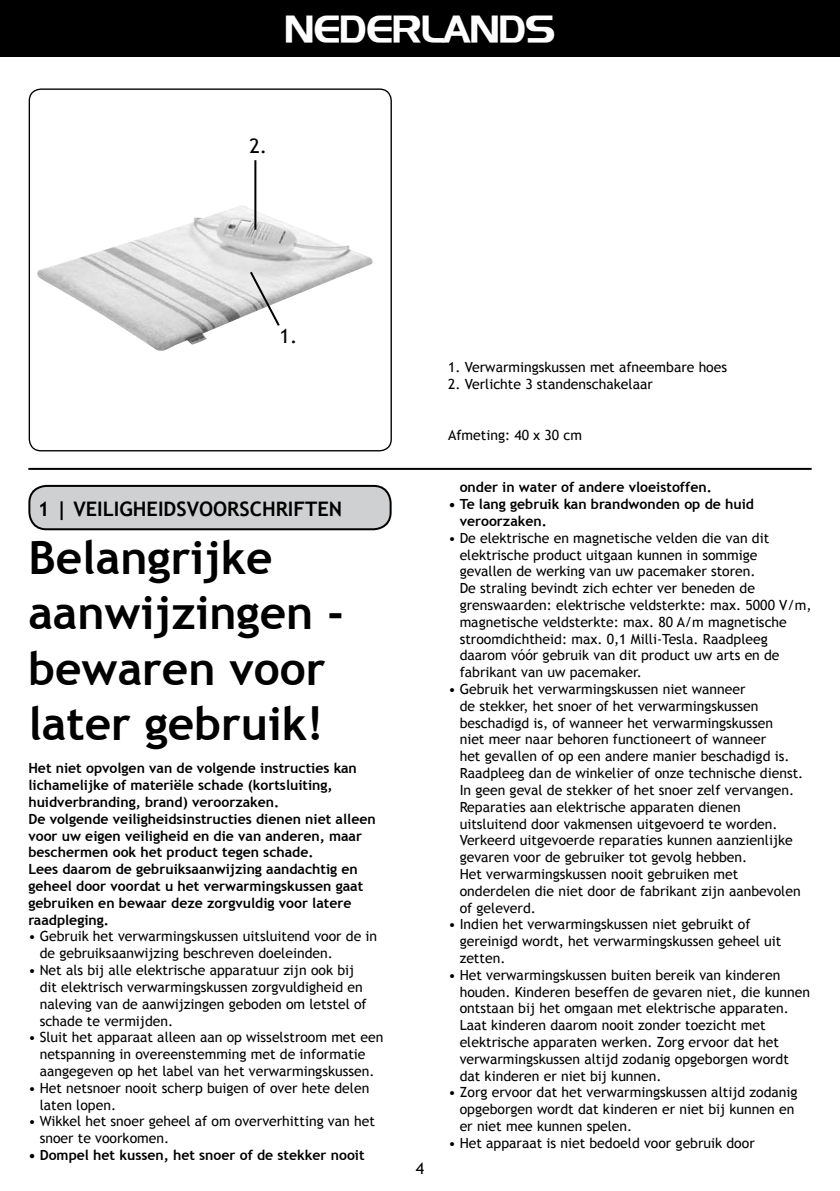
<style>
.page{position:relative;width:840px;height:1191px;background:#fff}
.page>*{position:absolute;margin:0;border:0;box-sizing:border-box;transform-origin:0 0}
.t1{font:700 46px/55.2px "Trebuchet MS";color:#000}
.t2{font:36px "Longview";color:#fff}
.t3{font:700 20px "Trebuchet MS";color:#000}
.t4{font:20px "Trebuchet MS";color:#000}
.t5{font:16px "Trebuchet MS";color:#000}
.t6{font:14px/16.8px "Trebuchet MS";color:#000}
.t7{font:700 14px/16.8px "Trebuchet MS";color:#000}
</style>
<div class="page">
<img style="left:37px;top:204px;width:336px;height:147px">
<div style="left:29px;top:88px;width:362px;height:363px;border:1px solid #000;border-radius:12px"></div>
<div style="left:0;top:0;width:839px;height:57px;background:#000"></div>
<hr style="left:28px;top:468px;width:783px;height:2px;background:#000">
<div style="left:29px;top:486px;width:361px;height:43px;background:#cfd0d1;border-radius:17px"></div>
<div style="left:28px;top:485px;width:363px;height:45px;border:2px solid #000;border-radius:17px"></div>
<svg style="left:248px;top:269px;width:33px;height:59px"></svg>
<hr style="left:254px;top:160px;width:2px;height:70px;background:#000">
<h2 class="t2" style="left:285px;top:7px;width:271px">NEDERLANDS</h2>
<h3 class="t4" style="left:249px;top:134px;width:19px">2.</h3>
<h3 class="t4" style="left:279px;top:324px;width:19px">1.</h3>
<p class="t6" style="left:448px;top:359px;width:280px">1. Verwarmingskussen met afneembare hoes</p>
<p class="t6" style="left:448px;top:376px;width:206px">2. Verlichte 3 standenschakelaar</p>
<p class="t6" style="left:448px;top:426px;width:135px">Afmeting: 40 x 30 cm</p>
<h3 class="t3" style="left:38px;top:496px;width:305px">1 | veiligheidsvoorschriften</h3>
<h1 class="t1" style="left:28px;top:530px;width:317px">Belangrijke aanwijzingen - bewaren voor later gebruik!</h1>
<p class="t7" style="left:28px;top:760px;width:348px">Het niet opvolgen van de volgende instructies kan lichamelijke of materiële schade (kortsluiting, huidverbranding, brand) veroorzaken.<br>De volgende veiligheidsinstructies dienen niet alleen voor uw eigen veiligheid en die van anderen, maar beschermen ook het product tegen schade.<br>Lees daarom de gebruiksaanwijzing aandachtig en geheel door voordat u het verwarmingskussen gaat gebruiken en bewaar deze zorgvuldig voor latere raadpleging.</p>
<p class="t6" style="left:40px;top:928px;width:339px;text-indent:-11px">• Gebruik het verwarmingskussen uitsluitend voor de in de gebruiksaanwijzing beschreven doeleinden.</p>
<p class="t6" style="left:40px;top:962px;width:328px;text-indent:-11px">• Net als bij alle elektrische apparatuur zijn ook bij dit elektrisch verwarmingskussen zorgvuldigheid en naleving van de aanwijzingen geboden om letstel of schade te vermijden.</p>
<p class="t6" style="left:28px;top:1029px;width:356px;text-align:center">• Sluit het apparaat alleen aan op wisselstroom met een netspanning in overeenstemming met de informatie aangegeven op het label van het verwarmingskussen.</p>
<p class="t6" style="left:40px;top:1079px;width:331px;text-indent:-11px">• Het netsnoer nooit scherp buigen of over hete delen laten lopen.</p>
<p class="t6" style="left:40px;top:1113px;width:336px;text-indent:-11px">• Wikkel het snoer geheel af om oververhitting van het snoer te voorkomen.</p>
<p class="t7" style="left:28px;top:1146px;width:337px">• Dompel het kussen, het snoer of de stekker nooit</p>
<p class="t5" style="left:415px;top:1159px;width:10px">4</p>
<p class="t7" style="left:459px;top:479px;width:253px">onder in water of andere vloeistoffen.</p>
<p class="t7" style="left:459px;top:496px;width:296px;text-indent:-11px">• Te lang gebruik kan brandwonden op de huid veroorzaken.</p>
<p class="t6" style="left:459px;top:529px;width:353px;text-indent:-11px">• De elektrische en magnetische velden die van dit elektrische product uitgaan kunnen in sommige gevallen de werking van uw pacemaker storen.<br>De straling bevindt zich echter ver beneden de grenswaarden: elektrische veldsterkte: max. 5000 V/m, magnetische veldsterkte: max. 80 A/m magnetische stroomdichtheid: max. 0,1 Milli-Tesla. Raadpleeg daarom vóór gebruik van dit product uw arts en de fabrikant van uw pacemaker.</p>
<p class="t6" style="left:459px;top:681px;width:345px;text-indent:-11px">• Gebruik het verwarmingskussen niet wanneer<br>de stekker, het snoer of het verwarmingskussen beschadigd is, of wanneer het verwarmingskussen<br>niet meer naar behoren functioneert of wanneer<br>het gevallen of op een andere manier beschadigd is.<br>Raadpleeg dan de winkelier of onze technische dienst.<br>In geen geval de stekker of het snoer zelf vervangen.<br>Reparaties aan elektrische apparaten dienen uitsluitend door vakmensen uitge-voerd te worden.<br>Verkeerd uitgevoerde reparaties kunnen aanzien- lijke gevaren voor de gebruiker tot gevolg hebben.<br>Het verwarmingskussen nooit gebruiken met onderdelen die niet door de fabrikant zijn aanbevolen of geleverd.</p>
<p class="t6" style="left:459px;top:916px;width:323px;text-indent:-11px">• Indien het verwarmingskussen niet gebruikt of gereinigd wordt, het verwarmingskussen geheel uit zetten.</p>
<p class="t6" style="left:459px;top:966px;width:351px;text-indent:-11px">• Het verwarmingskussen buiten bereik van kinderen houden. Kinderen beseffen de gevaren niet, die kunnen ontstaan bij het omgaan met elektrische apparaten.<br>Laat kinde-ren daarom nooit zonder toezicht met elektrische apparaten werken. Zorg ervoor dat het verwarmingskussen altijd zodanig opgeborgen wordt dat kinde-ren er niet bij kunnen.</p>
<p class="t6" style="left:459px;top:1084px;width:339px;text-indent:-11px">• Zorg ervoor dat het verwarmingskussen altijd zodanig opgeborgen wordt dat kinde-ren er niet bij kunnen en er niet mee kunnen spelen.</p>
<p class="t6" style="left:448px;top:1134px;width:308px">• Het apparaat is niet bedoeld voor gebruik door</p>
</div>
